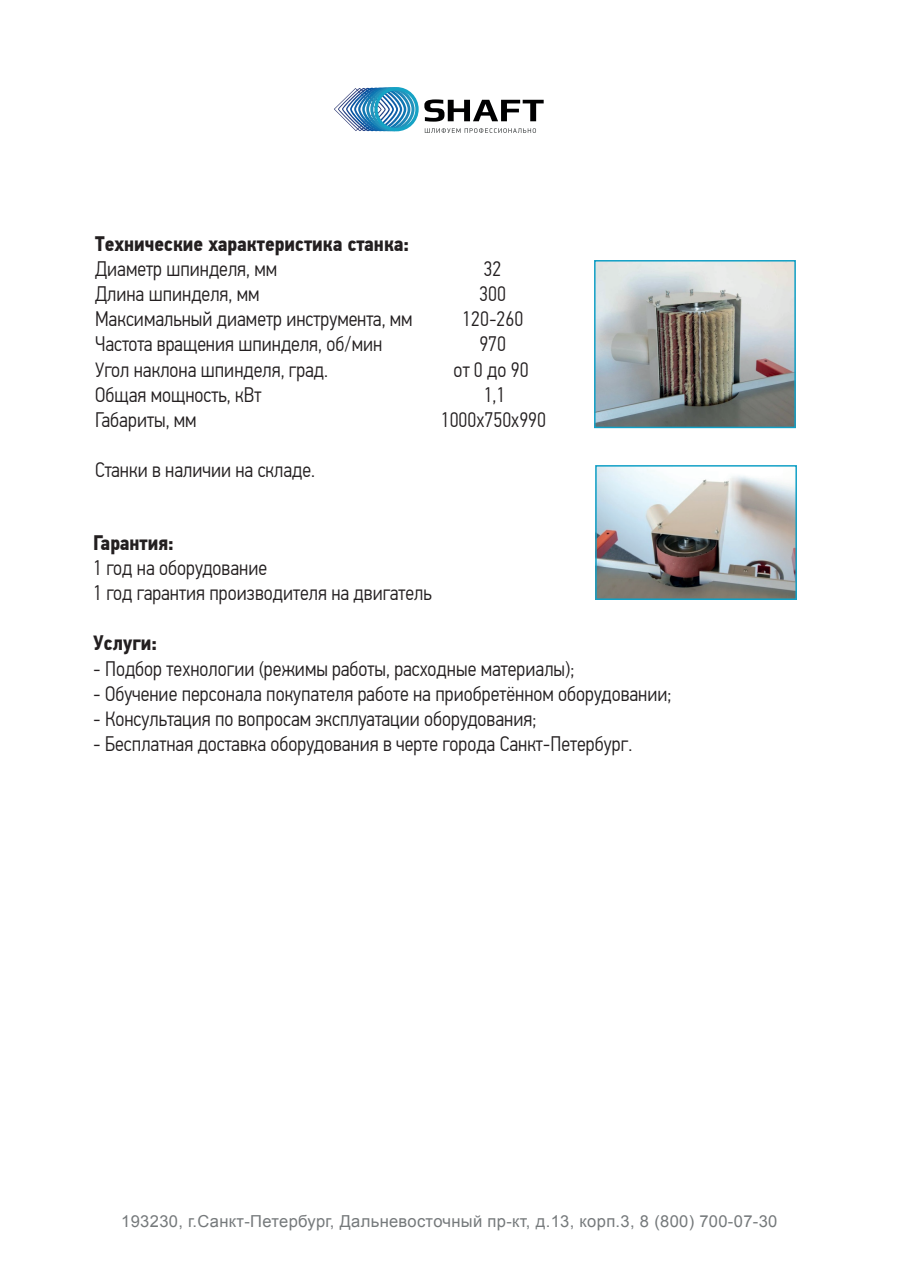
<style>
.page{position:relative;width:898px;height:1276px;background:#fff}
.page>*{position:absolute;margin:0;border:0;box-sizing:border-box;transform-origin:0 0}
.t1{font:300 21px/25.2px "PF Din Text Cond Pro";color:#231f20}
.t2{font:700 21px "PF Din Text Cond Pro";color:#231f20}
.t3{font:16.5px "Arial";letter-spacing:.02em;color:#75797b}
</style>
<div class="page">
<svg style="left:424px;top:128px;width:112px;height:5px"></svg>
<svg style="left:424px;top:99px;width:119px;height:23px"></svg>
<svg style="left:334px;top:87px;width:84px;height:44px"></svg>
<img style="left:597px;top:263px;width:195px;height:162px">
<div style="left:594px;top:260px;width:201px;height:168px;border:2px solid #11a0c6"></div>
<img style="left:598px;top:468px;width:195px;height:129px">
<div style="left:595px;top:465px;width:201px;height:135px;border:2px solid #11a0c6"></div>
<p class="t2" style="left:95px;top:231px;width:315px">Технические характеристика станка:</p>
<p class="t1" style="left:95px;top:256px;width:183px">Диаметр шпинделя, мм</p>
<p class="t1" style="left:483px;top:256px;width:19px">32</p>
<p class="t1" style="left:95px;top:281px;width:166px">Длина шпинделя, мм</p>
<p class="t1" style="left:479px;top:281px;width:28px">300</p>
<p class="t1" style="left:95px;top:306px;width:319px">Максимальный диаметр инструмента, мм</p>
<p class="t1" style="left:462px;top:306px;width:63px">120-260</p>
<p class="t1" style="left:95px;top:332px;width:289px">Частота вращения шпинделя, об/мин</p>
<p class="t1" style="left:479px;top:332px;width:28px">970</p>
<p class="t1" style="left:95px;top:357px;width:234px">Угол наклона шпинделя, град.</p>
<p class="t1" style="left:453px;top:357px;width:76px">от 0 до 90</p>
<p class="t1" style="left:95px;top:382px;width:168px">Общая мощность, кВт</p>
<p class="t1" style="left:483px;top:382px;width:23px">1,1</p>
<p class="t1" style="left:95px;top:407px;width:103px">Габариты, мм</p>
<p class="t1" style="left:440px;top:407px;width:107px">1000х750х990</p>
<p class="t1" style="left:95px;top:458px;width:221px">Станки в наличии на складе.</p>
<p class="t2" style="left:93px;top:529px;width:82px">Гарантия:</p>
<p class="t1" style="left:93px;top:555px;width:340px">1 год на оборудование<br>1 год гарантия производителя на двигатель</p>
<p class="t2" style="left:93px;top:630px;width:65px">Услуги:</p>
<p class="t1" style="left:93px;top:656px;width:482px">- Подбор технологии (режимы работы, расходные материалы);</p>
<p class="t1" style="left:93px;top:681px;width:579px">- Обучение персонала покупателя работе на приобретённом оборудовании;</p>
<p class="t1" style="left:93px;top:706px;width:444px">- Консультация по вопросам эксплуатации оборудования;</p>
<p class="t1" style="left:93px;top:731px;width:540px">- Бесплатная доставка оборудования в черте города Санкт-Петербург.</p>
<p class="t3" style="left:121px;top:1210px;width:657px">193230, г.Санкт-Петербург, Дальневосточный пр-кт, д.13, корп.3, 8 (800) 700-07-30</p>
</div>
